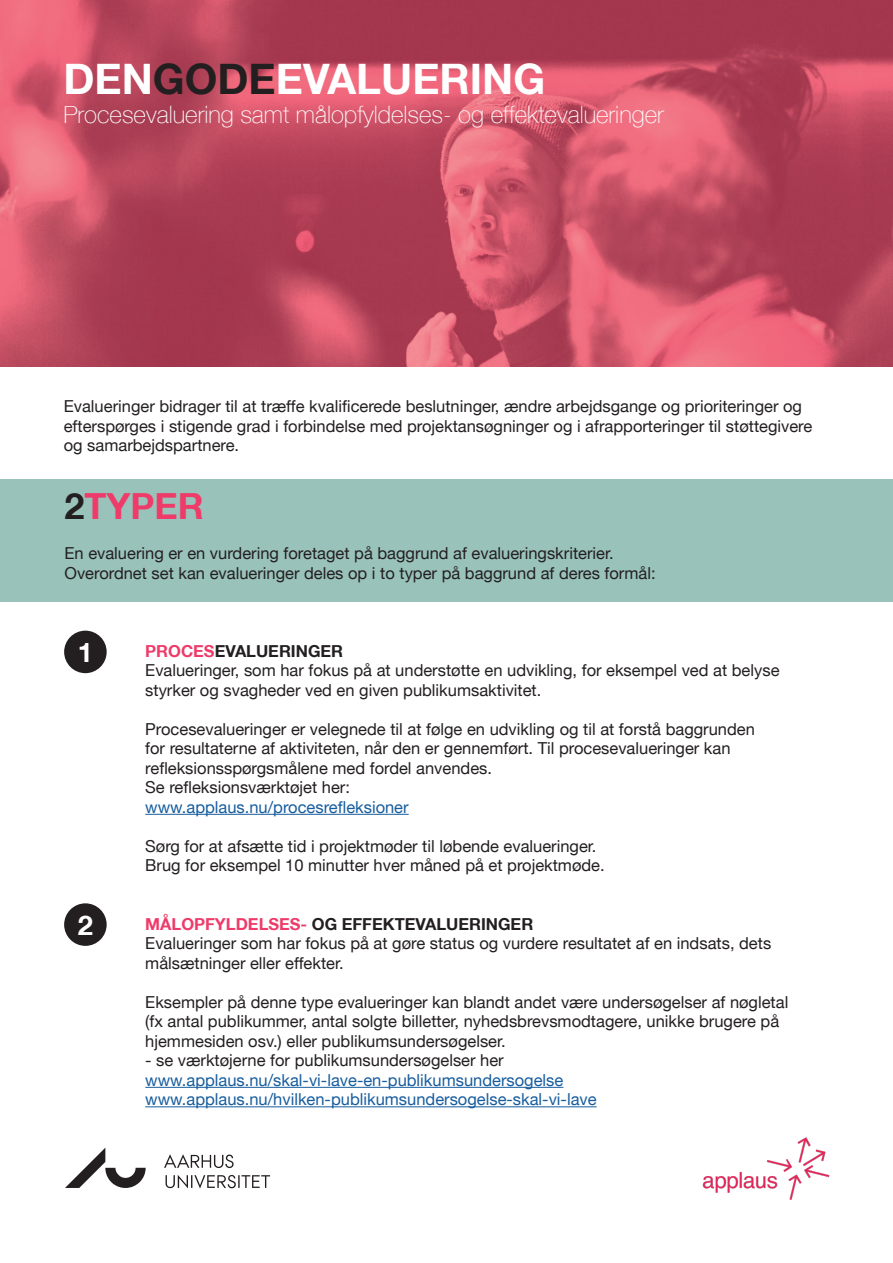
<style>
.page{position:relative;width:893px;height:1263px;background:#fff}
.page>*{position:absolute;margin:0;border:0;box-sizing:border-box;transform-origin:0 0}
.t1{font:700 42px "Helvetica Neue LT";color:#fff}
.t2{font:700 36px "Helvetica Neue LT";color:#ee3b69}
.t3{font:700 27px "Helvetica Neue LT";color:#fff}
.t4{font:100 24px "Helvetica Neue LT";color:#fff}
.t5{font:16.5px/19.5px "Helvetica Neue LT";color:#231f20}
.t6{font:16.5px "Helvetica Neue LT";color:#175d9e}
.t7{font:700 16.5px "Helvetica Neue LT";color:#231f20}
.s1{color:#231f20}
.s2{color:#ee3b69}
</style>
<div class="page">
<img style="left:0;top:0;width:893px;height:366px">
<img style="left:702px;top:1137px;width:128px;height:63px">
<svg style="left:65px;top:1147px;width:205px;height:41px"></svg>
<div style="left:0;top:479px;width:893px;height:123px;background:#99c2ba"></div>
<div style="left:64px;top:631px;width:43px;height:42px;background:#231f20;border-radius:50%"></div>
<div style="left:64px;top:903px;width:43px;height:43px;background:#231f20;border-radius:50%"></div>
<hr style="left:145px;top:814px;width:264px;height:1px;background:#175d9e">
<hr style="left:145px;top:1087px;width:418px;height:1px;background:#175d9e">
<hr style="left:145px;top:1106px;width:452px;height:1px;background:#175d9e">
<p class="t1" style="left:63px;top:53px;width:483px">DEN<span class="s1">GODE</span>EVALUERING</p>
<p class="t4" style="left:63px;top:100px;width:602px">Procesevaluering samt målopfyldelses- og effektevalueringer</p>
<p class="t5" style="left:64px;top:396px;width:750px">Evalueringer bidrager til at træffe kvalificerede beslutninger, ændre arbejdsgange og prioriteringer og efterspørges i stigende grad i forbindelse med projektansøgninger og i afrapporteringer til støttegivere og samarbejdspartnere.</p>
<p class="t2" style="left:64px;top:484px;width:141px"><span class="s1">2</span>TYPER</p>
<p class="t5" style="left:64px;top:543px;width:551px">En evaluering er en vurdering foretaget på baggrund af evalueringskriterier.</p>
<p class="t5" style="left:64px;top:563px;width:593px">Overordnet set kan evalueringer deles op i to typer på baggrund af deres formål:</p>
<p class="t3" style="left:78px;top:636px;width:17px">1</p>
<p class="t3" style="left:78px;top:908px;width:17px">2</p>
<p class="t7" style="left:145px;top:640px;width:199px"><span class="s2">PROCES</span>EVALUERINGER</p>
<p class="t5" style="left:145px;top:660px;width:636px">Evalueringer, som har fokus på at understøtte en udvikling, for eksempel ved at belyse styrker og svagheder ved en given publikumsaktivitet.</p>
<p class="t5" style="left:145px;top:719px;width:611px">Procesevalueringer er velegnede til at følge en udvikling og til at forstå baggrunden for resultaterne af aktiviteten, når den er gennemført. Til procesevalueringer kan refleksionsspørgsmålene med fordel anvendes.</p>
<p class="t5" style="left:145px;top:777px;width:206px">Se refleksionsværktøjet her:</p>
<p class="t6" style="left:145px;top:797px;width:265px">www.applaus.nu/procesrefleksioner</p>
<p class="t5" style="left:145px;top:836px;width:453px">Sørg for at afsætte tid i projektmøder til løbende evalueringer.</p>
<p class="t5" style="left:145px;top:855px;width:461px">Brug for eksempel 10 minutter hver måned på et projektmøde.</p>
<p class="t7" style="left:145px;top:913px;width:389px"><span class="s2">MÅLOPFYLDELSES-</span> OG EFFEKTEVALUERINGER</p>
<p class="t5" style="left:145px;top:933px;width:627px">Evalueringer som har fokus på at gøre status og vurdere resultatet af en indsats, dets målsætninger eller effekter.</p>
<p class="t5" style="left:145px;top:992px;width:645px">Eksempler på denne type evalueringer kan blandt andet være undersøgelser af nøgletal (fx antal publikummer, antal solgte billetter, nyhedsbrevsmodtagere, unikke brugere på hjemmesiden osv.) eller publikumsundersøgelser.</p>
<p class="t5" style="left:145px;top:1050px;width:360px">- se værktøjerne for publikumsundersøgelser her</p>
<p class="t6" style="left:145px;top:1070px;width:420px">www.applaus.nu/skal-vi-lave-en-publikumsundersogelse</p>
<p class="t6" style="left:145px;top:1089px;width:453px">www.applaus.nu/hvilken-publikumsundersogelse-skal-vi-lave</p>
</div>
